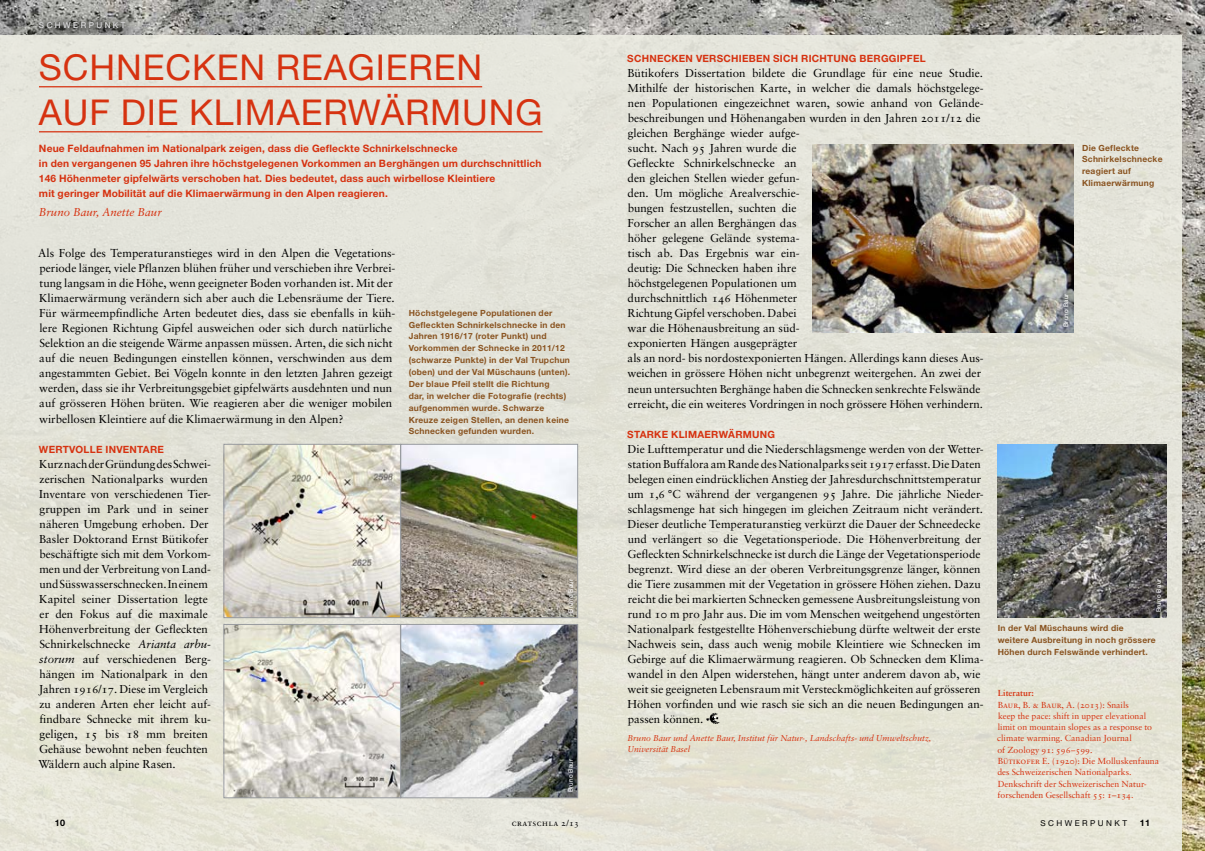
<style>
.page{position:relative;width:1205px;height:851px;background:#fff}
.page>*{position:absolute;margin:0;border:0;box-sizing:border-box;transform-origin:0 0}
.t1{font:35.62px "Helvetica Neue LT Std";letter-spacing:.025em;color:#d63210}
.t2{font:11.5px/15px "Sabon LT Pro";color:#000}
.t3{font:italic 11.5px "Sabon LT Pro";color:#d63210}
.t4{font:700 10.25px/15px "Helvetica Neue LT Std";letter-spacing:.015em;color:#d63210}
.t5{font:700 10px "Helvetica Neue LT Std";letter-spacing:.025em;color:#d63210}
.t6{font:700 9px "Helvetica Neue LT Std";color:#000}
.t7{font:8.75px/11.2px "Sabon LT Pro";color:#d63210}
.t8{font:8.75px "Sabon LT Pro";letter-spacing:.05em;color:#000}
.t9{font:700 8.75px "Sabon LT Pro";color:#d63210}
.t10{font:italic 8.62px/11px "Sabon LT Pro";color:#d63210}
.t11{font:700 8.5px/11.9px "Helvetica Neue LT Std";letter-spacing:.025em;color:#8a5421}
.t12{font:8.12px "Helvetica Neue LT Std";letter-spacing:.3em;color:#000}
.t13{font:8.12px "Helvetica Neue LT Std";letter-spacing:.3em;color:#fff}
.t14{font:6.25px "Helvetica Neue";letter-spacing:.035em;color:#fff}
.s1{font-style:italic}
</style>
<div class="page">
<img style="left:0;top:0;width:1205px;height:850px">
<div style="left:31px;top:14px;width:108px;height:28px;background:#000;opacity:.75"></div>
<div style="left:0;top:35px;width:1182px;height:815px;background:#e4e4d9"></div>
<img style="left:226px;top:446px;width:350px;height:170px">
<div style="left:400px;top:444px;width:178px;height:174px;border:1px solid #979a9e"></div>
<img style="left:226px;top:626px;width:350px;height:170px">
<div style="left:400px;top:624px;width:178px;height:174px;border:1px solid #979a9e"></div>
<img style="left:997px;top:444px;width:169px;height:173px">
<svg style="left:706px;top:712px;width:13px;height:11px"></svg>
<hr style="left:39px;top:86px;width:443px;height:1px;background:#d63210">
<hr style="left:39px;top:131px;width:503px;height:1px;background:#d63210">
<img style="left:812px;top:145px;width:261px;height:187px">
<div style="left:224px;top:444px;width:177px;height:174px;border:1px solid #979a9e"></div>
<div style="left:224px;top:624px;width:177px;height:174px;border:1px solid #979a9e"></div>
<p class="t13" style="left:39px;top:20px;width:88px">SCHWERPUN KT</p>
<h1 class="t1" style="left:39px;top:46px;width:26px">SCH</h1>
<h1 class="t1" style="left:116px;top:46px;width:51px">NECKE</h1>
<h1 class="t1" style="left:239px;top:46px;width:61px">N REAG</h1>
<h1 class="t1" style="left:376px;top:46px;width:33px">IERE</h1>
<h1 class="t1" style="left:456px;top:46px;width:27px">N</h1>
<h1 class="t1" style="left:39px;top:91px;width:234px">AUF DIE KLIMAERWÄRMU</h1>
<h1 class="t1" style="left:489px;top:91px;width:51px">NG</h1>
<p class="t4" style="left:39px;top:141px;width:504px">Neue Feldaufnahmen im Nationalpark zeigen, dass die Gefleckte Schnirkelschnecke<br>in den vergangenen 95 Jahren ihre höchstgelegenen Vorkommen an Berghängen um durchschnittlich 146 Höhenmeter gipfelwärts verschoben hat. Dies bedeutet, dass auch wirbellose Kleintiere<br>mit geringer Mobilität auf die Klimaerwärmung in den Alpen reagieren.</p>
<p class="t3" style="left:39px;top:205px;width:125px">Bruno Baur, Anette Baur</p>
<p class="t5" style="left:627px;top:52px;width:300px">SCHNECKEN VERSCHIEBEN SICH RICHTUNG BERGGIPFEL</p>
<p class="t2" style="left:627px;top:65px;width:358px">Bütikofers Dissertation bildete die Grundlage für eine neue Studie.<br>Mithilfe der historischen Karte, in welcher die damals höchstgelege&shy;nen Populationen eingezeichnet waren, sowie anhand von Gelände&shy;beschreibungen und Höhenangaben wurden in den Jahren 2011/12 die gleichen Berghänge wieder aufge-<br>sucht. Nach 95 Jahren wurde die<br>Gefleckte Schnirkelschnecke an<br>den gleichen Stellen wieder gefun-<br>den. Um mögliche Arealverschie-<br>bungen festzustellen, suchten die<br>Forscher an allen Berghängen das<br>höher gelegene Gelände systema-<br>tisch ab. Das Ergebnis war ein-<br>deutig: Die Schnecken haben ihre<br>höchstgelegenen Populationen um<br>durchschnittlich 146 Höhenmeter<br>Richtung Gipfel verschoben. Dabei<br>war die Höhenausbreitung an süd-<br>exponierten Hängen ausgeprägter<br>als an nord- bis nordostexponierten Hängen. Allerdings kann dieses Aus&shy;weichen in grössere Höhen nicht unbegrenzt weitergehen. An zwei der neun untersuchten Berghänge haben die Schnecken senkrechte Felswände erreicht, die ein weiteres Vordringen in noch grössere Höhen verhindern.</p>
<p class="t5" style="left:627px;top:427px;width:149px">STARKE KLIMAERWÄRMUNG</p>
<p class="t2" style="left:627px;top:440px;width:358px">Die Lufttemperatur und die Niederschlagsmenge werden von der Wetter&shy;station Buffalora am Rande des Nationalparks seit 1917 erfasst. Die Daten belegen einen eindrücklichen Anstieg der Jahresdurchschnittstemperatur um 1,6 °C während der vergangenen 95 Jahre. Die jährliche Nieder&shy;schlagsmenge hat sich hingegen im gleichen Zeitraum nicht verändert.<br>Dieser deutliche Temperaturanstieg verkürzt die Dauer der Schneedecke und verlängert so die Vegetationsperiode. Die Höhenverbreitung der Gefleckten Schnirkelschnecke ist durch die Länge der Vegetationsperiode begrenzt. Wird diese an der oberen Verbreitungsgrenze länger, können die Tiere zusammen mit der Vegetation in grössere Höhen ziehen. Dazu reicht die bei markierten Schnecken gemessene Ausbreitungsleistung von rund 10 m pro Jahr aus. Die im vom Menschen weitgehend ungestörten Nationalpark festgestellte Höhenverschiebung dürfte weltweit der erste Nachweis sein, dass auch wenig mobile Kleintiere wie Schnecken im Gebirge auf die Klimaerwärmung reagieren. Ob Schnecken dem Klima&shy;wandel in den Alpen widerstehen, hängt unter anderem davon ab, wie weit sie geeigneten Lebensraum mit Versteckmöglichkeiten auf grösseren Höhen vorfinden und wie rasch sie sich an die neuen Bedingungen an&shy;passen können.</p>
<p class="t10" style="left:627px;top:732px;width:305px">Bruno Baur und Anette Baur, Institut für Natur-, Landschafts- und Umweltschutz,<br>Universität Basel</p>
<p class="t11" style="left:1082px;top:141px;width:82px">Die Gefleckte<br>Schnirkelschnecke reagiert auf<br>Klimaerwärmung</p>
<p class="t2" style="left:38px;top:245px;width:359px">Als Folge des Temperaturanstieges wird in den Alpen die Vegetations&shy;periode länger, viele Pflanzen blühen früher und verschieben ihre Verbrei&shy;tung langsam in die Höhe, wenn geeigneter Boden vorhanden ist. Mit der Klimaerwärmung verändern sich aber auch die Lebensräume der Tiere.<br>Für wärmeempfindliche Arten bedeutet dies, dass sie ebenfalls in küh&shy;lere Regionen Richtung Gipfel ausweichen oder sich durch natürliche Selektion an die steigende Wärme anpassen müssen. Arten, die sich nicht auf die neuen Bedingungen einstellen können, verschwinden aus dem angestammten Gebiet. Bei Vögeln konnte in den letzten Jahren gezeigt werden, dass sie ihr Verbreitungsgebiet gipfelwärts ausdehnten und nun auf grösseren Höhen brüten. Wie reagieren aber die weniger mobilen wirbellosen Kleintiere auf die Klimaerwärmung in den Alpen?</p>
<p class="t5" style="left:39px;top:442px;width:126px">WERTVOLLE INVENTARE</p>
<p class="t2" style="left:38px;top:455px;width:174px">Kurz nach der Gründung des Schwei&shy;zerischen Nationalparks wurden<br>Inventare von verschiedenen Tier&shy;gruppen im Park und in seiner näheren Umgebung erhoben. Der<br>Basler Doktorand Ernst Bütikofer beschäftigte sich mit dem Vorkom&shy;men und der Verbreitung von Land&shy;und Süsswasserschnecken. In einem<br>Kapitel seiner Dissertation legte er den Fokus auf die maximale<br>Höhenverbreitung der Gefleckten<br>Schnirkelschnecke <span class="s1">Arianta arbu&shy;storum</span> auf verschiedenen Berg&shy;hängen im Nationalpark in den<br>Jahren 1916/17. Diese im Vergleich zu anderen Arten eher leicht auf&shy;findbare Schnecke mit ihrem ku&shy;geligen, 15 bis 18 mm breiten<br>Gehäuse bewohnt neben feuchten<br>Wäldern auch alpine Rasen.</p>
<p class="t14" style="left:1060px;top:327px;width:35px;rotate:-90deg">Bruno Baur</p>
<p class="t11" style="left:409px;top:306px;width:163px">Höchstgelegene Populationen der Gefleckten Schnirkelschnecke in den Jahren 1916/17 (roter Punkt) und Vorkommen der Schnecke in 2011/12 (schwarze Punkte) in der Val Trupchun (oben) und der Val Müschauns (unten).<br>Der blaue Pfeil stellt die Richtung<br>dar, in welcher die Fotografie (rechts) aufgenommen wurde. Schwarze Kreuze zeigen Stellen, an denen keine Schnecken gefunden wurden.</p>
<p class="t14" style="left:565px;top:612px;width:35px;rotate:-90deg">Bruno Baur</p>
<p class="t14" style="left:1153px;top:612px;width:35px;rotate:-90deg">Bruno Baur</p>
<p class="t11" style="left:997px;top:621px;width:159px">In der Val Müschauns wird die weitere Ausbreitung in noch grössere<br>Höhen durch Felswände verhindert.</p>
<p class="t9" style="left:998px;top:687px;width:37px">Literatur:</p>
<p class="t7" style="left:997px;top:698px;width:163px">Baur, B. &amp; Baur, A. (2013): Snails<br>keep the pace: shift in upper elevational limit on mountain slopes as a response to climate warming. Canadian Journal<br>of Zoology 91: 596–599.<br>Bütikofer E. (1920): Die Molluskenfauna des Schweizerischen Nationalparks.<br>Denkschrift der Schweizerischen Natur&shy;forschenden Gesellschaft 55: 1–134.</p>
<p class="t14" style="left:565px;top:792px;width:35px;rotate:-90deg">Bruno Baur</p>
<p class="t6" style="left:55px;top:817px;width:12px">10</p>
<p class="t8" style="left:512px;top:817px;width:68px">cratschla 2/13</p>
<p class="t12" style="left:1040px;top:818px;width:88px">SCHWERPUNKT</p>
<p class="t6" style="left:1140px;top:817px;width:12px">11</p>
</div>
